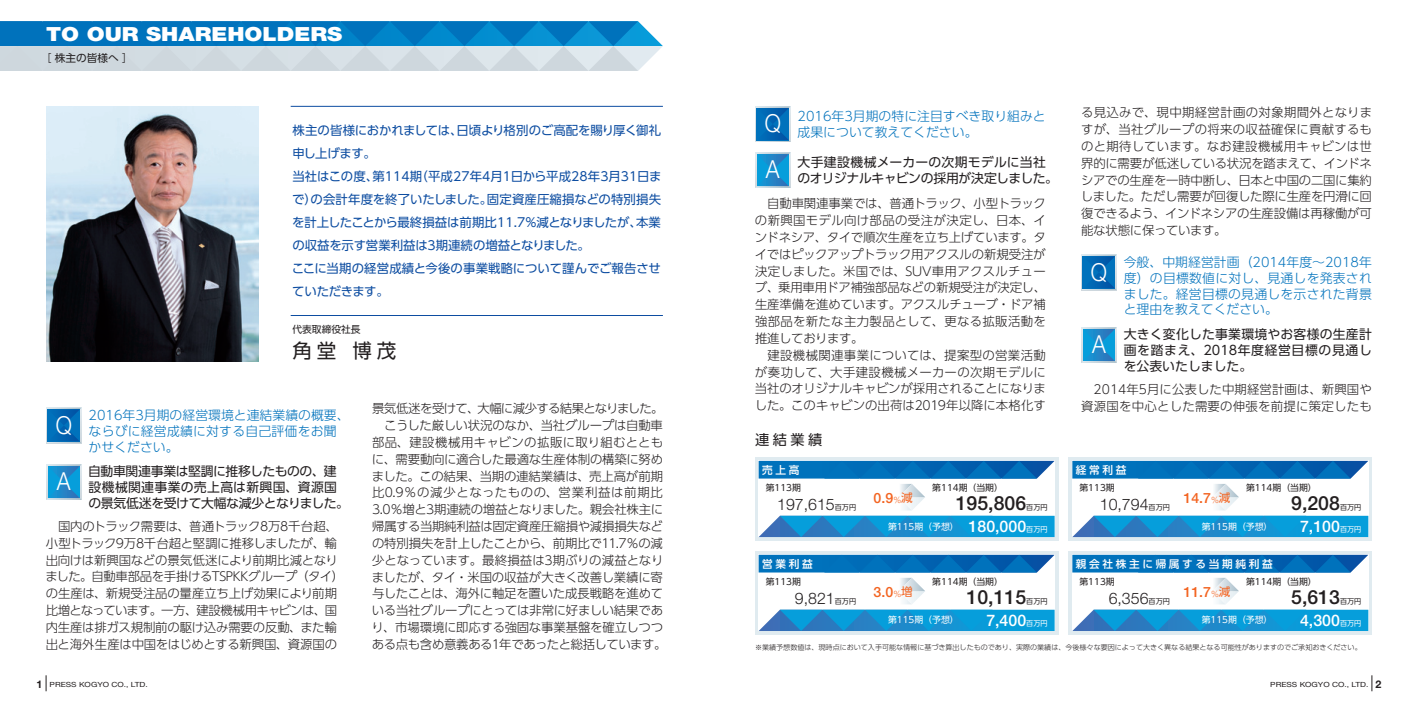
<style>
.page{position:relative;width:1418px;height:709px;background:#fff}
.page>*{position:absolute;margin:0;border:0;box-sizing:border-box;transform-origin:0 0}
.t1{font:300 24.75px "Helvetica Neue LT Std";color:#fff;scale:.88 1}
.t2{font:500 19.5px "Helvetica Neue LT Std";color:#231f20}
.t3{font:900 19.5px "Helvetica Neue LT Std";color:#fff;scale:1.16 1}
.t4{font:19.5px "UD Shin Go Pro";color:#231f20}
.t5{font:300 16px "Helvetica Neue LT Std";color:#231f20}
.t6{font:500 16px "Helvetica Neue LT Std";color:#fff}
.t7{font:500 14.12px "Helvetica Neue LT Std";color:#f36421}
.t8{font:14.12px "UD Shin Go Pro";color:#231f20}
.t9{font:300 12.88px/16px "UD Shin Go Pro";color:#0072bc}
.t10{font:12.88px/16px "UD Shin Go Pro";color:#231f20}
.t11{font:12.88px/16px "UD Shin Go Pro";letter-spacing:-.02em;color:#231f20}
.t12{font:300 12.38px/16.9px "UD Shin Go Pro";letter-spacing:-.02em;color:#231f20;text-align:justify}
.t13{font:12.38px/23px "UD Shin Go Pro";letter-spacing:-.005em;color:#0d4da1}
.t14{font:300 12.38px/16.9px "UD Shin Go Pro";letter-spacing:.02em;color:#231f20;text-align:right}
.t15{font:500 10.62px "UD Shin Go Pro";letter-spacing:.25em;color:#fff}
.t16{font:10.62px "UD Shin Go Pro";color:#231f20}
.t17{font:9.75px "UD Shin Go Pro";color:#231f20}
.t18{font:8.88px "UD Shin Go Pro";color:#231f20}
.t19{font:8.88px "UD Shin Go Pro";color:#fff}
.t20{font:300 7.12px "UD Shin Go Pro";letter-spacing:-.005em;color:#231f20}
.t21{font:7.12px "Helvetica Neue LT Std";color:#231f20;scale:1.18 1}
.t22{font:7.12px "UD Shin Go Pro";color:#231f20}
.t23{font:7.12px "UD Shin Go Pro";color:#fff}
.s1{font-weight:300}
.s2{font-family:"Helvetica Neue LT Std";font-weight:500;font-size:16px}
.s3{font-weight:300;font-size:8.88px}
.s4{font-family:"UD Shin Go Pro";font-weight:400;font-size:11.5px}
.s5{font-weight:700;font-size:10.62px}
</style>
<div class="page">
<svg style="left:0;top:21px;width:663px;height:50px;background:#6dadd3"></svg>
<svg style="left:46px;top:407px;width:35px;height:36px"></svg>
<svg style="left:46px;top:464px;width:35px;height:36px"></svg>
<hr style="left:291px;top:106px;width:372px;height:1px;background:#0d4da1">
<hr style="left:291px;top:315px;width:372px;height:1px;background:#0d4da1">
<img style="left:46px;top:106px;width:213px;height:255px">
<div style="left:755px;top:457px;width:303px;height:83px;background:#e0ebf0"></div>
<div style="left:758px;top:461px;width:296px;height:76px;background:#fff"></div>
<svg style="left:758px;top:461px;width:296px;height:17px;background:#086eb8"></svg>
<svg style="left:900px;top:484px;width:25px;height:26px"></svg>
<svg style="left:759px;top:516px;width:295px;height:21px;background:#1a96d3"></svg>
<div style="left:1068px;top:457px;width:303px;height:83px;background:#e0ebf0"></div>
<div style="left:1072px;top:461px;width:296px;height:76px;background:#fff"></div>
<svg style="left:1072px;top:461px;width:296px;height:17px;background:#086eb8"></svg>
<svg style="left:1214px;top:484px;width:24px;height:26px"></svg>
<svg style="left:1072px;top:516px;width:296px;height:21px;background:#1a96d4"></svg>
<div style="left:755px;top:551px;width:303px;height:83px;background:linear-gradient(to right,#dfeaf0,#dfebf0)"></div>
<div style="left:758px;top:555px;width:296px;height:76px;background:linear-gradient(to right,#fff,#fff)"></div>
<svg style="left:758px;top:555px;width:296px;height:17px;background:#086eb8"></svg>
<svg style="left:758px;top:578px;width:296px;height:53px"></svg>
<svg style="left:1068px;top:551px;width:303px;height:83px;background:#dde9f0"></svg>
<div style="left:1072px;top:555px;width:296px;height:76px;background:linear-gradient(to right,#fff,#fff)"></div>
<svg style="left:1072px;top:555px;width:296px;height:17px;background:#086eb8"></svg>
<svg style="left:1072px;top:578px;width:296px;height:53px"></svg>
<svg style="left:755px;top:106px;width:35px;height:36px"></svg>
<svg style="left:755px;top:152px;width:35px;height:36px"></svg>
<svg style="left:1081px;top:255px;width:35px;height:35px"></svg>
<svg style="left:1081px;top:327px;width:35px;height:36px"></svg>
<svg style="left:1371px;top:675px;width:1px;height:16px"></svg>
<svg style="left:46px;top:675px;width:1px;height:16px"></svg>
<h2 class="t3" style="left:46px;top:22px;width:257px">TO OUR SHAREHOLDERS</h2>
<p class="t16" style="left:41px;top:49px;width:94px"><span class="s1">［</span> 株主の皆様へ <span class="s1">］</span></p>
<p class="t13" style="left:292px;top:118px;width:371px">株主の皆様におかれましては、日頃より格別のご高配を賜り厚く御礼申し上げます。<br>当社はこの度、第114期（平成27年4月1日から平成28年3月31日まで）の会計年度を終了いたしました。固定資産圧縮損などの特別損失を計上したことから最終損益は前期比11.7％減となりましたが、本業の収益を示す営業利益は3期連続の増益となりました。<br>ここに当期の経営成績と今後の事業戦略について謹んでご報告させていただきます。</p>
<p class="t17" style="left:292px;top:321px;width:70px">代表取締役社長</p>
<h2 class="t4" style="left:292px;top:334px;width:105px">角堂 博茂</h2>
<h1 class="t1" style="left:56px;top:409px;width:20px">Q</h1>
<p class="t9" style="left:89px;top:406px;width:262px">2016年3月期の経営環境と連結業績の概要、ならびに経営成績に対する自己評価をお聞かせください。</p>
<p class="t11" style="left:88px;top:463px;width:262px">自動車関連事業は堅調に推移したものの、建設機械関連事業の売上高は新興国、資源国の景気低迷を受けて大幅な減少となりました。</p>
<h1 class="t1" style="left:57px;top:466px;width:17px">A</h1>
<p class="t12" style="left:46px;top:517px;width:300px;text-align:center">国内のトラック需要は、普通トラック8万8千台超、<br>小型トラック9万8千台超と堅調に推移しましたが、輸出向けは新興国などの景気低迷により前期比減となりました。自動車部品を手掛けるTSPKKグループ（タイ）の生産は、新規受注品の量産立ち上げ効果により前期比増となっています。一方、建設機械用キャビンは、国内生産は排ガス規制前の駆け込み需要の反動、また輸出と海外生産は中国をはじめとする新興国、資源国の</p>
<p class="t12" style="left:371px;top:399px;width:296px;text-align:right">景気低迷を受けて、大幅に減少する結果となりました。こうした厳しい状況のなか、当社グループは自動車<br>部品、建設機械用キャビンの拡販に取り組むとともに、需要動向に適合した最適な生産体制の構築に努めました。この結果、当期の連結業績は、売上高が前期比0.9％の減少となったものの、営業利益は前期比<br>3.0％増と3期連続の増益となりました。親会社株主に帰属する当期純利益は固定資産圧縮損や減損損失などの特別損失を計上したことから、前期比で11.7％の減少となっています。最終損益は3期ぶりの減益となりましたが、タイ・米国の収益が大きく改善し業績に寄与したことは、海外に軸足を置いた成長戦略を進めている当社グループにとっては非常に好ましい結果であり、市場環境に即応する強固な事業基盤を確立しつつある点も含め意義ある1年であったと総括しています。</p>
<p class="t9" style="left:764px;top:108px;width:282px;text-indent:33px">2016年3月期の特に注目すべき取り組みと<br><sup>Q</sup> 成果について教えてください。</p>
<p class="t10" style="left:766px;top:154px;width:294px;text-indent:32px">大手建設機械メーカーの次期モデルに当社<br><sup>A</sup> のオリジナルキャビンの採用が決定しました。</p>
<p class="t12" style="left:755px;top:195px;width:293px;text-indent:12px">自動車関連事業では、普通トラック、小型トラックの新興国モデル向け部品の受注が決定し、日本、インドネシア、タイで順次生産を立ち上げています。タイではピックアップトラック用アクスルの新規受注が決定しました。米国では、SUV車用アクスルチューブ、乗用車用ドア補強部品などの新規受注が決定し、生産準備を進めています。アクスルチューブ・ドア補強部品を新たな主力製品として、更なる拡販活動を推進しております。</p>
<p class="t12" style="left:754px;top:346px;width:293px;text-indent:13px">建設機械関連事業については、提案型の営業活動が奏功して、大手建設機械メーカーの次期モデルに当社のオリジナルキャビンが採用されることになりました。このキャビンの出荷は2019年以降に本格化す</p>
<p class="t8" style="left:755px;top:428px;width:69px">連結業績</p>
<p class="t15" style="left:762px;top:461px;width:39px">売上高</p>
<p class="t12" style="left:1080px;top:104px;width:293px">る見込みで、現中期経営計画の対象期間外となりますが、当社グループの将来の収益確保に貢献するものと期待しています。なお建設機械用キャビンは世界的に需要が低迷している状況を踏まえて、インドネシアでの生産を一時中断し、日本と中国の二国に集約しました。ただし需要が回復した際に生産を円滑に回復できるよう、インドネシアの生産設備は再稼働が可能な状態に保っています。</p>
<p class="t9" style="left:1123px;top:253px;width:250px;text-align:justify">今般、中期経営計画（2014年度〜2018年度）の目標数値に対し、見通しを発表されました。経営目標の見通しを示された背景と理由を教えてください。</p>
<h1 class="t1" style="left:1090px;top:256px;width:20px">Q</h1>
<p class="t10" style="left:1123px;top:326px;width:250px;text-align:justify">大きく変化した事業環境やお客様の生産計画を踏まえ、2018年度経営目標の見通しを公表いたしました。</p>
<h1 class="t1" style="left:1092px;top:329px;width:17px">A</h1>
<p class="t14" style="left:1081px;top:380px;width:292px">2014年5月に公表した中期経営計画は、新興国や資源国を中心とした需要の伸張を前提に策定したも</p>
<p class="t15" style="left:1075px;top:461px;width:52px">経常利益</p>
<p class="t18" style="left:765px;top:480px;width:37px">第113期</p>
<p class="t18" style="left:932px;top:480px;width:72px">第114期（当期）</p>
<p class="t5" style="left:777px;top:494px;width:59px">197,615</p>
<p class="t22" style="left:834px;top:501px;width:23px">百万円</p>
<p class="t19" style="left:888px;top:519px;width:140px">第115期（予想） <span class="s2">180,000</span></p>
<p class="t23" style="left:1026px;top:523px;width:23px">百万円</p>
<p class="t18" style="left:1079px;top:480px;width:37px">第113期</p>
<p class="t18" style="left:1245px;top:480px;width:72px">第114期（当期）</p>
<p class="t5" style="left:1099px;top:494px;width:50px">10,794</p>
<p class="t22" style="left:1148px;top:501px;width:23px">百万円</p>
<p class="t19" style="left:1201px;top:519px;width:72px">第115期（予想）</p>
<p class="t6" style="left:1299px;top:516px;width:41px">7,100</p>
<p class="t23" style="left:1339px;top:523px;width:23px">百万円</p>
<p class="t7" style="left:873px;top:489px;width:41px">0.9<span class="s3">%</span><span class="s4">減</span></p>
<h2 class="t2" style="left:1291px;top:491px;width:50px">9,208</h2>
<p class="t22" style="left:1339px;top:501px;width:23px">百万円</p>
<p class="t7" style="left:1183px;top:489px;width:48px">14.7<span class="s3">%</span><span class="s4">減</span></p>
<h2 class="t2" style="left:955px;top:491px;width:72px">195,806</h2>
<p class="t22" style="left:1026px;top:501px;width:23px">百万円</p>
<p class="t15" style="left:1075px;top:555px;width:198px">親会社株主に帰属する当期純利益</p>
<p class="t7" style="left:1183px;top:583px;width:48px">11.7<span class="s3">%</span><span class="s4">減</span></p>
<p class="t15" style="left:762px;top:555px;width:52px">営業利益</p>
<p class="t18" style="left:765px;top:574px;width:37px">第113期</p>
<p class="t18" style="left:932px;top:574px;width:72px">第114期（当期）</p>
<p class="t5" style="left:795px;top:588px;width:41px">9,821</p>
<p class="t22" style="left:834px;top:595px;width:23px">百万円</p>
<p class="t19" style="left:888px;top:613px;width:72px">第115期（予想）</p>
<p class="t6" style="left:986px;top:610px;width:41px">7,400</p>
<p class="t23" style="left:1026px;top:617px;width:23px">百万円</p>
<p class="t18" style="left:1079px;top:574px;width:37px">第113期</p>
<p class="t18" style="left:1245px;top:574px;width:72px">第114期（当期）</p>
<p class="t5" style="left:1108px;top:588px;width:41px">6,356</p>
<p class="t22" style="left:1148px;top:595px;width:23px">百万円</p>
<p class="t19" style="left:1201px;top:613px;width:72px">第115期（予想）</p>
<p class="t6" style="left:1299px;top:610px;width:41px">4,300</p>
<p class="t23" style="left:1339px;top:617px;width:23px">百万円</p>
<p class="t7" style="left:873px;top:583px;width:41px">3.0<span class="s3">%</span><span class="s4">増</span></p>
<h2 class="t2" style="left:1291px;top:585px;width:50px">5,613</h2>
<p class="t22" style="left:1339px;top:595px;width:23px">百万円</p>
<h2 class="t2" style="left:966px;top:585px;width:61px">10,115</h2>
<p class="t22" style="left:1026px;top:595px;width:23px">百万円</p>
<p class="t20" style="left:755px;top:641px;width:608px">※業績予想数値は、現時点において入手可能な情報に基づき算出したものであり、実際の業績は、今後様々な要因によって大きく異なる結果となる可能性がありますのでご承知おきください。</p>
<p class="t21" style="left:37px;top:679px;width:96px"><span class="s5">1</span> PRESS KOGYO CO., LTD.</p>
<p class="t21" style="left:1270px;top:679px;width:96px">PRESS KOGYO CO., LTD. <span class="s5">2</span></p>
</div>
